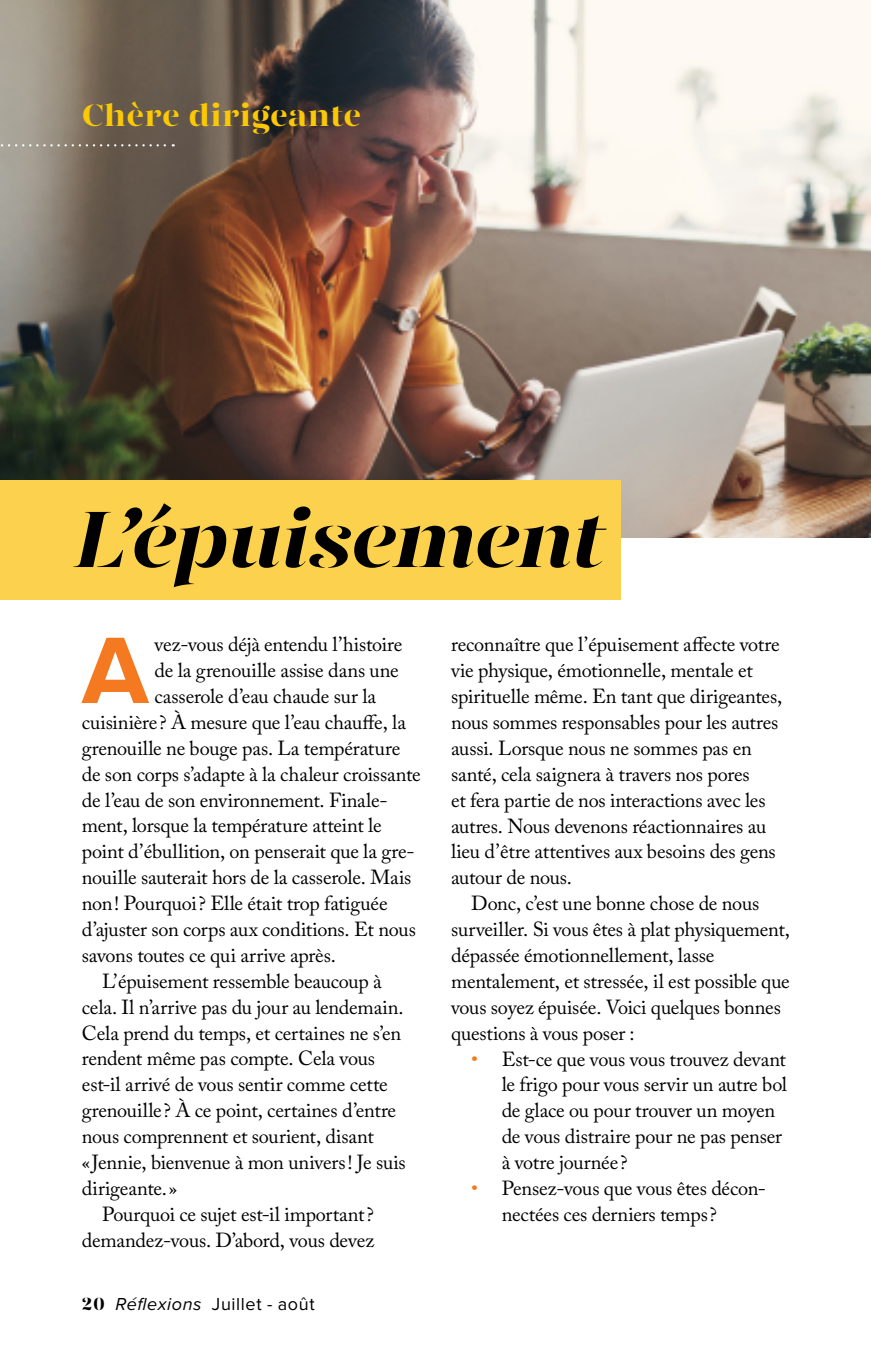
<style>
.page{position:relative;width:871px;height:1357px;background:#fff}
.page>*{position:absolute;margin:0;border:0;box-sizing:border-box;transform-origin:0 0}
.t1{font:700 97.88px "Proxima Nova";color:#f47920}
.t2{font:italic 900 81px "Gabriela Stencil";letter-spacing:-.025em;color:#000}
.t3{font:900 31.5px "Gabriela Stencil";letter-spacing:.01em;color:#fac805}
.t4{font:20.25px/25.9px "Adobe Caslon Pro";letter-spacing:-.01em;color:#000}
.t5{font:18px "Proxima Nova";letter-spacing:.035em;color:#000}
.s1{font-family:"Gabriela Stencil";font-weight:900}
.s2{font-style:italic}
.s3{color:#f47920}
</style>
<div class="page">
<img style="left:0;top:0;width:871px;height:538px">
<div style="left:0;top:480px;width:620px;height:120px;background:#fbd14d"></div>
<svg style="left:0;top:144px;width:174px;height:2px"></svg>
<h3 class="t3" style="left:82px;top:95px;width:281px">Chère dirigeante</h3>
<h2 class="t2" style="left:70px;top:488px;width:532px">L’épuisement</h2>
<h1 class="t1" style="left:82px;top:615px;width:68px">A</h1>
<p class="t4" style="left:155px;top:631px;width:249px">vez-vous déjà entendu l’histoire</p>
<p class="t4" style="left:155px;top:657px;width:246px">de la grenouille assise dans une</p>
<p class="t4" style="left:155px;top:683px;width:223px">casserole d’eau chaude sur la</p>
<p class="t4" style="left:82px;top:709px;width:326px">cuisinière? À mesure que l’eau chauffe, la</p>
<p class="t4" style="left:82px;top:735px;width:320px">grenouille ne bouge pas. La température</p>
<p class="t4" style="left:82px;top:761px;width:340px">de son corps s’adapte à la chaleur croissante</p>
<p class="t4" style="left:82px;top:786px;width:307px">de l’eau de son environnement. Finale-</p>
<p class="t4" style="left:82px;top:812px;width:301px">ment, lorsque la température atteint le</p>
<p class="t4" style="left:82px;top:838px;width:334px">point d’ébullition, on penserait que la gre-</p>
<p class="t4" style="left:82px;top:864px;width:331px">nouille sauterait hors de la casserole. Mais</p>
<p class="t4" style="left:82px;top:890px;width:307px">non! Pourquoi? Elle était trop fatiguée</p>
<p class="t4" style="left:82px;top:916px;width:335px">d’ajuster son corps aux conditions. Et nous</p>
<p class="t4" style="left:82px;top:942px;width:255px">savons toutes ce qui arrive après.</p>
<p class="t4" style="left:102px;top:968px;width:281px">L’épuisement ressemble beaucoup à</p>
<p class="t4" style="left:82px;top:994px;width:323px">cela. Il n’arrive pas du jour au lendemain.</p>
<p class="t4" style="left:82px;top:1019px;width:321px">Cela prend du temps, et certaines ne s’en</p>
<p class="t4" style="left:82px;top:1045px;width:295px">rendent même pas compte. Cela vous</p>
<p class="t4" style="left:82px;top:1071px;width:307px">est-il arrivé de vous sentir comme cette</p>
<p class="t4" style="left:82px;top:1097px;width:316px">grenouille? À ce point, certaines d’entre</p>
<p class="t4" style="left:82px;top:1123px;width:293px">nous comprennent et sourient, disant</p>
<p class="t4" style="left:82px;top:1149px;width:325px">«Jennie, bienvenue à mon univers! Je suis</p>
<p class="t4" style="left:82px;top:1175px;width:97px">dirigeante.»</p>
<p class="t4" style="left:102px;top:1201px;width:273px">Pourquoi ce sujet est-il important?</p>
<p class="t4" style="left:82px;top:1226px;width:294px">demandez-vous. D’abord, vous devez</p>
<p class="t5" style="left:82px;top:1294px;width:234px"><span class="s1">20</span> <span class="s2">Réflexions</span> Juillet - août</p>
<p class="t4" style="left:451px;top:631px;width:333px">reconnaître que l’épuisement affecte votre vie physique, émotionnelle, mentale et spirituelle même. En tant que dirigeantes, nous sommes responsables pour les autres aussi. Lorsque nous ne sommes pas en santé, cela saignera à travers nos pores<br>et fera partie de nos interactions avec les autres. Nous devenons réactionnaires au lieu d’être attentives aux besoins des gens autour de nous.</p>
<p class="t4" style="left:451px;top:890px;width:340px;text-indent:20px">Donc, c’est une bonne chose de nous surveiller. Si vous êtes à plat physiquement, dépassée émotionnellement, lasse mentalement, et stressée, il est possible que vous soyez épuisée. Voici quelques bonnes questions à vous poser :</p>
<p class="t4" style="left:502px;top:1045px;width:287px;text-indent:-30px"><span class="s3">•</span> Est-ce que vous vous trouvez devant le frigo pour vous servir un autre bol de glace ou pour trouver un moyen de vous distraire pour ne pas penser à votre journée?</p>
<p class="t4" style="left:502px;top:1175px;width:266px;text-indent:-30px"><span class="s3">•</span> Pensez-vous que vous êtes décon&shy;nectées ces derniers temps?</p>
</div>
